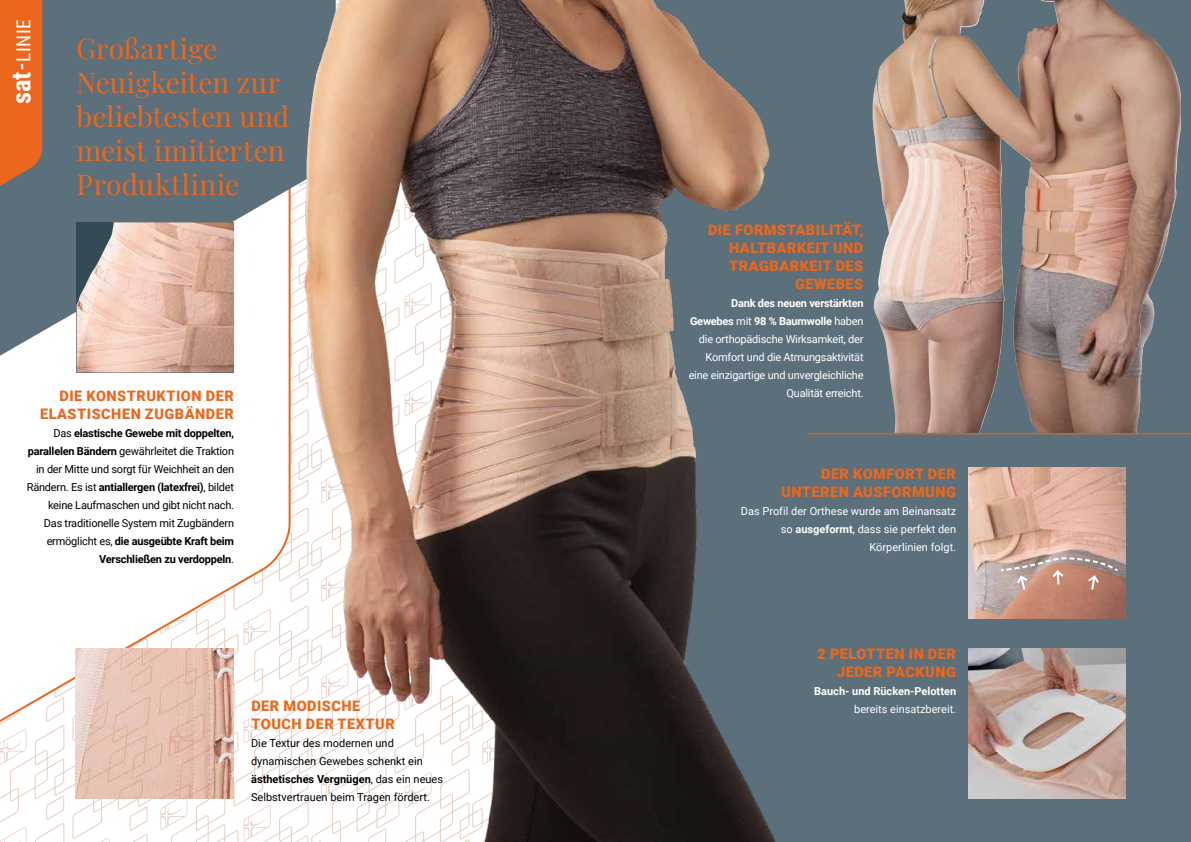
<style>
.page{position:relative;width:1191px;height:842px;background:#fff}
.page>*{position:absolute;margin:0;border:0;box-sizing:border-box;transform-origin:0 0}
.t1{font:28px/34px "Playfair Display";letter-spacing:.01em;color:#ec671d}
.t2{font:19.4px "Roboto Condensed";letter-spacing:.035em;color:#fff}
.t3{font:900 14.5px/18px "Roboto";letter-spacing:.035em;color:#ec671d;text-align:right}
.t4{font:11px/18px "Roboto";letter-spacing:-.02em;color:#000;text-align:right}
.t5{font:11px/18px "Roboto";letter-spacing:-.02em;color:#fff;text-align:right}
.t6{font:11px/18px "Roboto";color:#000}
.t7{font:11px/18px "Roboto";color:#fff;text-align:right}
.t8{font:700 11px "Roboto";color:#fff}
.s1{font-weight:700;font-size:26.6px}
.s2{font-size:26.6px}
.s3{font-weight:700}
</style>
<div class="page">
<svg style="left:864px;top:0;width:327px;height:842px;background:#74787b"></svg>
<svg style="left:0;top:572px;width:255px;height:270px"></svg>
<svg style="left:0;top:0;width:255px;height:373px;background:#6b7e88"></svg>
<svg style="left:0;top:0;width:42px;height:213px;background:#d1682e"></svg>
<img style="left:76px;top:648px;width:157px;height:151px">
<img style="left:77px;top:222px;width:157px;height:151px">
<img style="left:255px;top:0;width:609px;height:842px">
<img style="left:968px;top:648px;width:157px;height:151px">
<img style="left:968px;top:468px;width:157px;height:150px">
<img style="left:871px;top:0;width:186px;height:433px">
<hr style="left:807px;top:433px;width:384px;height:1px;background:#ec671d">
<svg style="left:998px;top:556px;width:122px;height:36px;background:#bd988b"></svg>
<h2 class="t2" style="left:10px;top:104px;width:87px;rotate:-90deg"><span class="s1">sat</span><span class="s2">-</span>LINIE</h2>
<h1 class="t1" style="left:77px;top:30px;width:214px">Großartige<br>Neuigkeiten zur beliebtesten und meist imitierten<br>Produktlinie</h1>
<h3 class="t3" style="left:40px;top:386px;width:195px">DIE KONSTRUKTION DER<br>ELASTISCHEN ZUGBÄNDER</h3>
<p class="t4" style="left:27px;top:423px;width:209px">Das <span class="s3">elastische Gewebe mit doppelten, parallelen Bändern</span> gewährleitet die Traktion in der Mitte und sorgt für Weichheit an den Rändern. Es ist <span class="s3">antiallergen (latexfrei)</span>, bildet keine Laufmaschen und gibt nicht nach.<br>Das traditionelle System mit Zugbändern ermöglicht es, <span class="s3">die ausgeübte Kraft beim Verschließen zu verdoppeln</span>.</p>
<h3 class="t3" style="left:251px;top:696px;width:145px;text-align:left">DER MODISCHE<br>TOUCH DER TEXTUR</h3>
<p class="t6" style="left:251px;top:733px;width:193px">Die Textur des modernen und dynamischen Gewebes schenkt ein <span class="s3">ästhetisches Vergnügen</span>, das ein neues Selbstvertrauen beim Tragen fördert.</p>
<h3 class="t3" style="left:708px;top:220px;width:157px">DIE FORMSTABILITÄT,<br>HALTBARKEIT UND<br>TRAGBARKEIT DES<br>GEWEBES</h3>
<p class="t5" style="left:688px;top:293px;width:176px"><span class="s3">Dank des neuen verstärkten<br>Gewebes</span> mit <span class="s3">98 % Baumwolle</span> haben die orthopädische Wirksamkeit, der<br>Komfort und die Atmungsaktivität eine einzigartige und unvergleichliche<br>Qualität erreicht.</p>
<h3 class="t3" style="left:781px;top:464px;width:176px">DER KOMFORT DER<br>UNTEREN AUSFORMUNG</h3>
<p class="t7" style="left:741px;top:501px;width:217px">Das Profil der Orthese wurde am Beinansatz so <span class="s3">ausgeformt</span>, dass sie perfekt den<br>Körperlinien folgt.</p>
<h3 class="t3" style="left:817px;top:645px;width:140px">2 PELOTTEN IN DER<br>JEDER PACKUNG</h3>
<p class="t8" style="left:814px;top:684px;width:143px">Bauch- und Rücken-Pelotten</p>
<p class="t7" style="left:854px;top:700px;width:103px">bereits einsatzbereit.</p>
</div>
